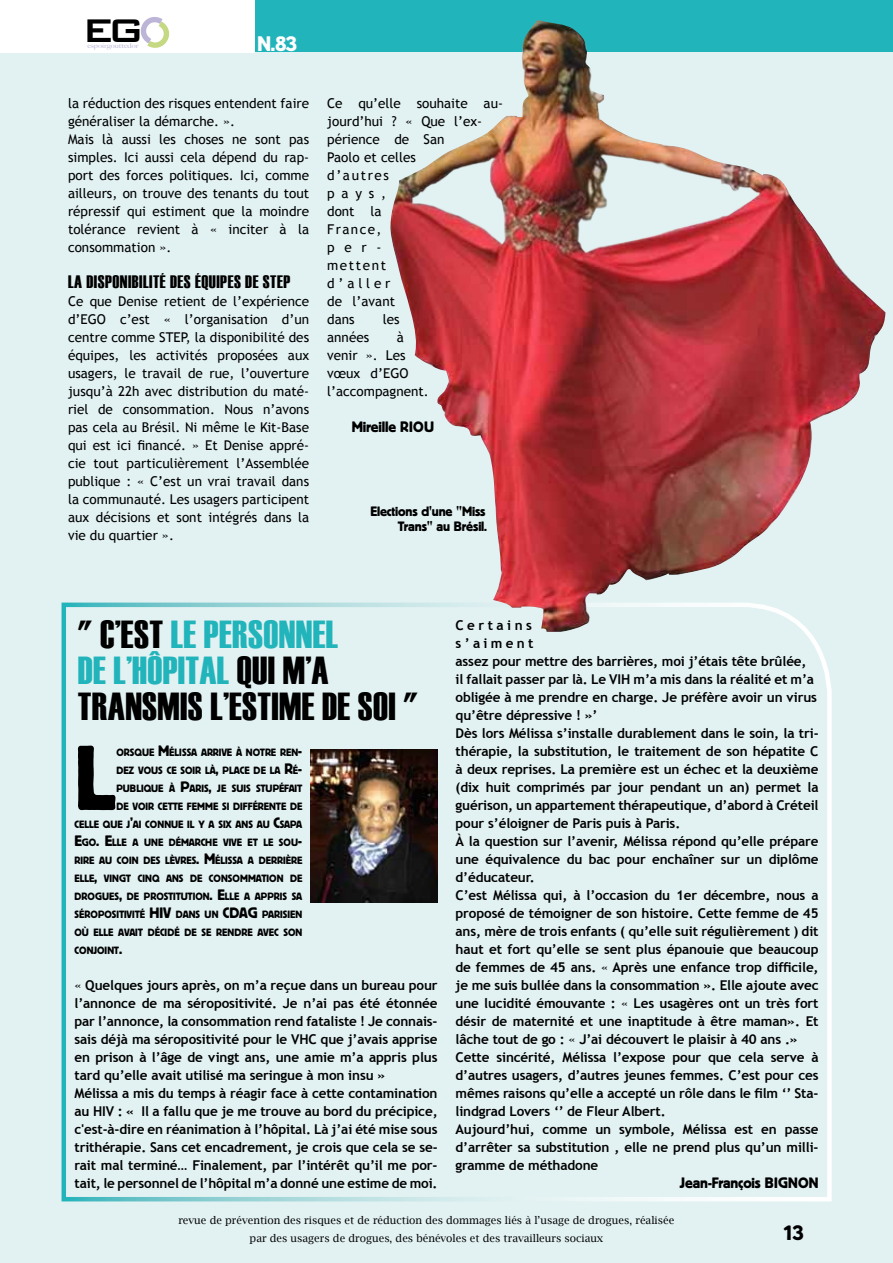
<style>
.page{position:relative;width:893px;height:1263px;background:#e2f1f2}
.page>*{position:absolute;margin:0;border:0;box-sizing:border-box;transform-origin:0 0}
.t1{font:91.5px "Block BE";color:#000}
.t2{font:500 43.8px "Bank Gothic";color:#000}
.t3{font:39px/36px "Haettenschweiler";letter-spacing:.01em;color:#000}
.t4{font:21px "Block BE";color:#fff}
.t5{font:21px "Block BE";color:#000}
.t6{font:18px "Haettenschweiler";letter-spacing:.03em;color:#000}
.t7{font:15px "Block BE";letter-spacing:-.01em;color:#000}
.t8{font:15px "Block BE";color:#000}
.t9{font:700 13.5px/18px "Trebuchet MS";letter-spacing:-.01em;color:#000}
.t10{font:13.5px/18px "Trebuchet MS";color:#000}
.t11{font:13.5px/15px "Block BE";letter-spacing:-.01em;color:#000;text-align:right}
.t12{font:10.5px "Block BE";letter-spacing:.005em;color:#000}
.t13{font:10.5px/18px "Lucida Bright";color:#000;text-align:center}
.t14{font:500 6.6px "Big Caslon";color:#bcb5d7;scale:1.18 1}
.s1{font-style:inherit}
.s2{color:#22b4bb}
.s3{font-size:15px}
.s4{font-weight:400}
</style>
<div class="page">
<div style="left:0;top:0;width:893px;height:51px;background:#22b4bb"></div>
<svg style="left:61px;top:602px;width:771px;height:600px"></svg>
<div style="left:0;top:0;width:254px;height:52px;background:#fff"></div>
<svg style="left:140px;top:17px;width:30px;height:31px"></svg>
<img style="left:311px;top:749px;width:127px;height:153px">
<img style="left:390px;top:20px;width:495px;height:612px">
<h2 class="t2" style="left:82px;top:-4px;width:65px">EG</h2>
<p class="t14" style="left:87px;top:41px;width:45px">espoirgouttedor</p>
<h3 class="t4" style="left:257px;top:32px;width:41px">N.83</h3>
<p class="t10" style="left:68px;top:94px;width:243px">la réduction des risques entendent faire généraliser la démarche. ».<br>Mais là aussi les choses ne sont pas simples. Ici aussi cela dépend du rap&shy;port des forces politiques. Ici, comme ailleurs, on trouve des tenants du tout répressif qui estiment que la moindre tolérance revient à « inciter à la consommation ».</p>
<h3 class="t6" style="left:68px;top:271px;width:45px">LA DISPONIBILITÉ</h3>
<h3 class="t6" style="left:170px;top:271px;width:122px">DES ÉQUIPES DE STEP</h3>
<p class="t10" style="left:68px;top:292px;width:243px;text-align:justify">Ce que Denise retient de l’expérience d’EGO c’est « l’organisation d’un centre comme STEP, la disponibilité des équipes, les activités proposées aux usagers, le travail de rue, l’ouverture jusqu’à 22h avec distribution du maté&shy;riel de consommation. Nous n’avons pas cela au Brésil. Ni même le Kit-Base qui est ici financé. » Et Denise appré&shy;cie tout particulièrement l’Assemblée publique : « C’est un vrai travail dans la communauté. Les usagers participent aux décisions et sont intégrés dans la vie du quartier ».</p>
<p class="t10" style="left:327px;top:94px;width:177px">Ce qu’elle souhaite au&shy;jourd’hui ? « Que l’ex&shy;périence de San<br>Paolo et celles<br>d’autres<br>pays,<br>dont la<br>France,<br>per-<br>mettent<br>d’aller<br>de l’avant<br>dans</p>
<p class="t10" style="left:383px;top:310px;width:18px">les</p>
<p class="t10" style="left:327px;top:328px;width:103px;text-indent:70px">à venir ». Les vœux d’EGO l’accompagnent.</p>
<p class="t7" style="left:352px;top:418px;width:84px">Mireille <span class="s1">RIOU</span></p>
<p class="t10" style="left:327px;top:328px;width:44px">années</p>
<p class="t11" style="left:370px;top:503px;width:118px">Elections d'une "Miss<br>Trans" au Brésil.</p>
<h3 class="t3" style="left:78px;top:614px;width:342px">" C'EST <span class="s2">LE PERSONNEL<br>DE L'HÔPITAL</span> QUI M'A<br>TRANSMIS L'ESTIME DE SOI "</h3>
<h1 class="t1" style="left:75px;top:727px;width:43px">L</h1>
<p class="t12" style="left:116px;top:746px;width:8px">ORSQUE</p>
<p class="t12" style="left:158px;top:746px;width:17px"><span class="s3">M</span>ÉLISSA</p>
<p class="t12" style="left:201px;top:746px;width:7px">ARRIVE</p>
<p class="t12" style="left:236px;top:746px;width:17px">À NOTRE</p>
<p class="t12" style="left:280px;top:746px;width:24px">REN <span class="s3">-</span></p>
<p class="t12" style="left:116px;top:764px;width:29px">DEZVOUS</p>
<p class="t12" style="left:167px;top:764px;width:20px">CE SOIR</p>
<p class="t12" style="left:205px;top:764px;width:24px">LÀ<span class="s3">,</span> PLACE</p>
<p class="t12" style="left:254px;top:764px;width:50px">DE LA <span class="s3">R</span>É<span class="s3">-</span></p>
<p class="t12" style="left:116px;top:782px;width:7px">PUBLIQUE</p>
<p class="t12" style="left:169px;top:782px;width:69px">À <span class="s3">P</span>ARIS<span class="s3">,</span> JESUIS</p>
<p class="t12" style="left:256px;top:782px;width:7px">STUPÉFAIT</p>
<p class="t12" style="left:116px;top:800px;width:23px">DE VOIR</p>
<p class="t12" style="left:158px;top:800px;width:7px">CETTE</p>
<p class="t12" style="left:187px;top:800px;width:8px">FEMME</p>
<p class="t12" style="left:222px;top:800px;width:18px">SI DIFFÉRENTE</p>
<p class="t12" style="left:290px;top:800px;width:7px">DE</p>
<p class="t12" style="left:75px;top:818px;width:6px">CELLE</p>
<p class="t12" style="left:103px;top:818px;width:8px">QUE</p>
<p class="t12" style="left:126px;top:818px;width:27px">J<span class="s3">’</span>AI CONNUE</p>
<p class="t12" style="left:187px;top:818px;width:55px">IL YASIX ANS</p>
<p class="t12" style="left:257px;top:818px;width:30px">AU <span class="s3">C</span>SAPA</p>
<p class="t12" style="left:75px;top:836px;width:44px"><span class="s3">E</span>GO<span class="s3">. E</span>LLE</p>
<p class="t12" style="left:132px;top:836px;width:19px">A UNE</p>
<p class="t12" style="left:169px;top:836px;width:7px">DÉMARC</p>
<p class="t12" style="left:205px;top:836px;width:24px">HE VIVE</p>
<p class="t12" style="left:248px;top:836px;width:56px">ETLESOU<span class="s3">-</span></p>
<p class="t12" style="left:75px;top:854px;width:6px">RIRE</p>
<p class="t12" style="left:99px;top:854px;width:25px">AU COIN</p>
<p class="t12" style="left:143px;top:854px;width:7px">DES</p>
<p class="t12" style="left:165px;top:854px;width:56px">LÈVRES<span class="s3">. M</span>ÉLISSA</p>
<p class="t12" style="left:248px;top:854px;width:18px">A DERRI</p>
<p class="t12" style="left:286px;top:854px;width:12px">ÈRE</p>
<p class="t12" style="left:75px;top:872px;width:70px">ELLE<span class="s3">,</span> VINGTCINQ</p>
<p class="t12" style="left:166px;top:872px;width:7px">ANS</p>
<p class="t12" style="left:190px;top:872px;width:27px">DE CONSOMMATION</p>
<p class="t12" style="left:290px;top:872px;width:7px">DE</p>
<p class="t12" style="left:75px;top:890px;width:8px">DRO</p>
<p class="t12" style="left:95px;top:890px;width:56px">GUES<span class="s3">,</span> DEPROSTITUTION</p>
<p class="t12" style="left:210px;top:890px;width:21px"><span class="s3">. E</span>LLE</p>
<p class="t12" style="left:244px;top:890px;width:18px">A APPRIS</p>
<p class="t12" style="left:292px;top:890px;width:7px">SA</p>
<p class="t12" style="left:75px;top:908px;width:7px">SÉROPOSITIVITÉ</p>
<p class="t12" style="left:149px;top:908px;width:34px"><span class="s3">HIV</span> DANS</p>
<p class="t12" style="left:205px;top:908px;width:64px">UN <span class="s3">CDAG</span> PARISIEN</p>
<p class="t12" style="left:75px;top:926px;width:25px">OÙ ELLE</p>
<p class="t12" style="left:118px;top:926px;width:6px">AVAIT</p>
<p class="t12" style="left:148px;top:926px;width:7px">DÉCIDÉ</p>
<p class="t12" style="left:184px;top:926px;width:39px">DESERENDRE</p>
<p class="t12" style="left:257px;top:926px;width:7px">AVEC</p>
<p class="t12" style="left:283px;top:926px;width:8px">SON</p>
<p class="t12" style="left:75px;top:944px;width:7px">CONJOINT</p>
<p class="t8" style="left:119px;top:940px;width:5px">.</p>
<p class="t9" style="left:75px;top:976px;width:365px"><span class="s4">«</span> Quelques jours après, on m’a reçue dans un bureau pour l’annonce de ma séropositivité. Je n’ai pas été étonnée par l’annonce, la consommation rend fataliste ! Je connais&shy;sais déjà ma séropositivité pour le VHC que j’avais apprise en prison à l’âge de vingt ans, une amie m’a appris plus tard qu’elle avait utilisé ma seringue à mon insu »<br>Mélissa a mis du temps à réagir face à cette contamination au HIV : « Il a fallu que je me trouve au bord du précipice, c'est-à-dire en réanimation à l’hôpital. Là j’ai été mise sous trithérapie. Sans cet encadrement, je crois que cela se se&shy;rait mal terminé… Finalement, par l’intérêt qu’il me por&shy;tait, le personnel de l’hôpital m’a donné une estime de moi.</p>
<p class="t9" style="left:456px;top:616px;width:365px">Certains<br>s’aiment<br>assez pour mettre des barrières, moi j’étais tête brûlée,<br>il fallait passer par là. Le VIH m’a mis dans la réalité et m’a obligée à me prendre en charge. Je préfère avoir un virus qu’être dépressive ! »’<br>Dès lors Mélissa s’installe durablement dans le soin, la tri&shy;thérapie, la substitution, le traitement de son hépatite C à deux reprises. La première est un échec et la deuxième (dix huit comprimés par jour pendant un an) permet la guérison, un appartement thérapeutique, d’abord à Créteil pour s’éloigner de Paris puis à Paris.<br>À la question sur l’avenir, Mélissa répond qu’elle prépare une équivalence du bac pour enchaîner sur un diplôme d’éducateur.<br>C’est Mélissa qui, à l’occasion du 1er décembre, nous a proposé de témoigner de son histoire. Cette femme de 45 ans, mère de trois enfants ( qu’elle suit régulièrement ) dit haut et fort qu’elle se sent plus épanouie que beaucoup de femmes de 45 ans. <span class="s4">«</span> Après une enfance trop difficile, je me suis bullée dans la consommation ». Elle ajoute avec une lucidité émouvante : <span class="s4">«</span> Les usagères ont un très fort désir de maternité et une inaptitude à être maman». Et lâche tout de go : <span class="s4">«</span> J’ai découvert le plaisir à 40 ans .» Cette sincérité, Mélissa l’expose pour que cela serve à d’autres usagers, d’autres jeunes femmes. C’est pour ces mêmes raisons qu’elle a accepté un rôle dans le film ‘’ Sta&shy;lindgrad Lovers ‘’ de Fleur Albert.<br>Aujourd’hui, comme un symbole, Mélissa est en passe d’arrêter sa substitution , elle ne prend plus qu’un milli&shy;gramme de méthadone</p>
<p class="t7" style="left:680px;top:1174px;width:140px">Jean-François BIGNON</p>
<p class="t13" style="left:178px;top:1211px;width:497px">revue de prévention des risques et de réduction des dommages liés à l’usage de drogues, réalisée par des usagers de drogues, des bénévoles et des travailleurs sociaux</p>
<h3 class="t5" style="left:782px;top:1221px;width:23px">13</h3>
</div>
